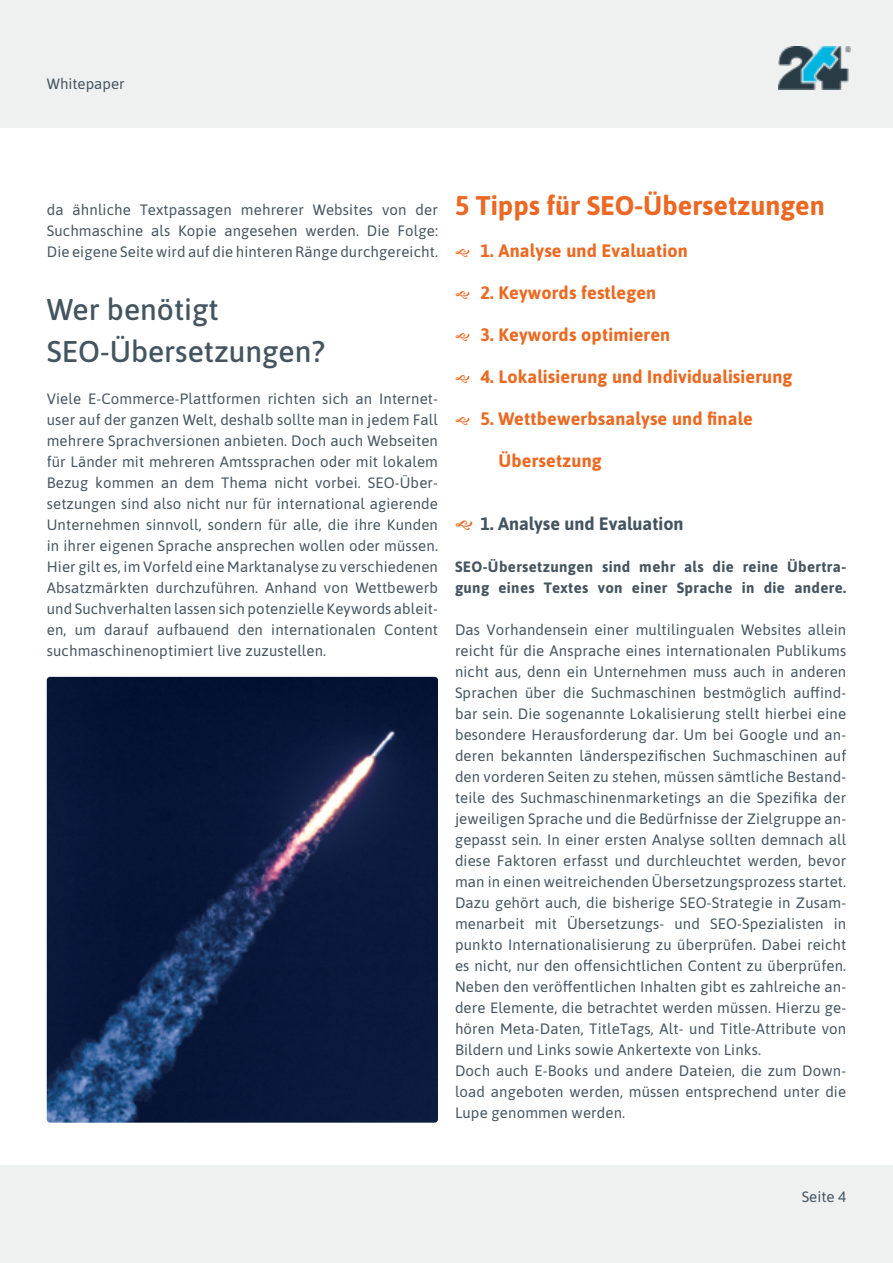
<style>
.page{position:relative;width:893px;height:1263px;background:#fff}
.page>*{position:absolute;margin:0;border:0;box-sizing:border-box;transform-origin:0 0}
.t1{font:500 30px/42px "Asap";color:#455560}
.t2{font:700 27px "Asap";color:#eb6924}
.t3{font:700 18px "Asap";letter-spacing:.01em;color:#eb6921}
.t4{font:700 18px "Asap";color:#455560}
.t5{font:15px/21px "Asap";letter-spacing:.01em;color:#455560;text-align:justify}
.t6{font:700 15px/21px "Asap";letter-spacing:.025em;color:#455560}
</style>
<div class="page">
<div style="left:0;top:0;width:893px;height:128px;background:#eff0f0"></div>
<div style="left:0;top:1165px;width:893px;height:98px;background:#eff0f0"></div>
<img style="left:778px;top:47px;width:73px;height:42px">
<img style="left:47px;top:677px;width:391px;height:446px">
<p class="t5" style="left:47px;top:72px;width:79px">Whitepaper</p>
<p class="t5" style="left:47px;top:198px;width:393px">da ähnliche Textpassagen mehrerer Websites von der Suchmaschine als Kopie angesehen werden. Die Folge:<br>Die eigene Seite wird auf die hinteren Ränge durchgereicht.</p>
<h1 class="t1" style="left:47px;top:287px;width:280px">Wer benötigt<br>SEO-Übersetzungen?</h1>
<p class="t5" style="left:47px;top:387px;width:393px">Viele E-Commerce-Plattformen richten sich an Internet&shy;user auf der ganzen Welt, deshalb sollte man in jedem Fall mehrere Sprachversionen anbieten. Doch auch Webseiten für Länder mit mehreren Amtssprachen oder mit lokalem Bezug kommen an dem Thema nicht vorbei. SEO-Über&shy;setzungen sind also nicht nur für international agierende Unternehmen sinnvoll, sondern für alle, die ihre Kunden in ihrer eigenen Sprache ansprechen wollen oder müssen.<br>Hier gilt es, im Vorfeld eine Marktanalyse zu verschiedenen Absatzmärkten durchzuführen. Anhand von Wettbewerb und Suchverhalten lassen sich potenzielle Keywords ableit&shy;en, um darauf aufbauend den internationalen Content suchmaschinenoptimiert live zuzustellen.</p>
<h2 class="t2" style="left:455px;top:186px;width:371px">5 Tipps für SEO-Übersetzungen</h2>
<p class="t3" style="left:480px;top:238px;width:209px">1. Analyse und Evaluation</p>
<p class="t3" style="left:480px;top:280px;width:177px">2. Keywords festlegen</p>
<p class="t3" style="left:480px;top:322px;width:191px">3. Keywords optimieren</p>
<p class="t3" style="left:480px;top:364px;width:313px">4. Lokalisierung und Individualisierung</p>
<p class="t3" style="left:480px;top:406px;width:274px">5. Wettbewerbsanalyse und finale</p>
<p class="t3" style="left:499px;top:448px;width:105px">Übersetzung</p>
<p class="t4" style="left:480px;top:511px;width:205px">1. Analyse und Evaluation</p>
<p class="t6" style="left:455px;top:555px;width:393px">SEO-Übersetzungen sind mehr als die reine Übertra&shy;gung eines Textes von einer Sprache in die andere.</p>
<p class="t5" style="left:455px;top:618px;width:393px;text-align:left">Das Vorhandensein einer multilingualen Websites allein reicht für die Ansprache eines internationalen Publikums nicht aus, denn ein Unternehmen muss auch in anderen Sprachen über die Suchmaschinen bestmöglich auffind&shy;bar sein. Die sogenannte Lokalisierung stellt hierbei eine besondere Herausforderung dar. Um bei Google und an&shy;deren bekannten länderspezifischen Suchmaschinen auf den vorderen Seiten zu stehen, müssen sämtliche Bestand&shy;teile des Suchmaschinenmarketings an die Spezifika der jeweiligen Sprache und die Bedürfnisse der Zielgruppe an&shy;gepasst sein. In einer ersten Analyse sollten demnach all diese Faktoren erfasst und durchleuchtet werden, bevor man in einen weitreichenden Übersetzungsprozess startet.<br>Dazu gehört auch, die bisherige SEO-Strategie in Zusam&shy;menarbeit mit Übersetzungs- und SEO-Spezialisten in punkto Internationalisierung zu überprüfen. Dabei reicht es nicht, nur den offensichtlichen Content zu überprüfen.<br>Neben den veröffentlichen Inhalten gibt es zahlreiche an&shy;dere Elemente, die betrachtet werden müssen. Hierzu ge&shy;hören Meta-Daten, TitleTags, Alt- und Title-Attribute von Bildern und Links sowie Ankertexte von Links.<br>Doch auch E-Books und andere Dateien, die zum Down&shy;load angeboten werden, müssen entsprechend unter die Lupe genommen werden.</p>
<p class="t5" style="left:802px;top:1185px;width:46px">Seite 4</p>
</div>
